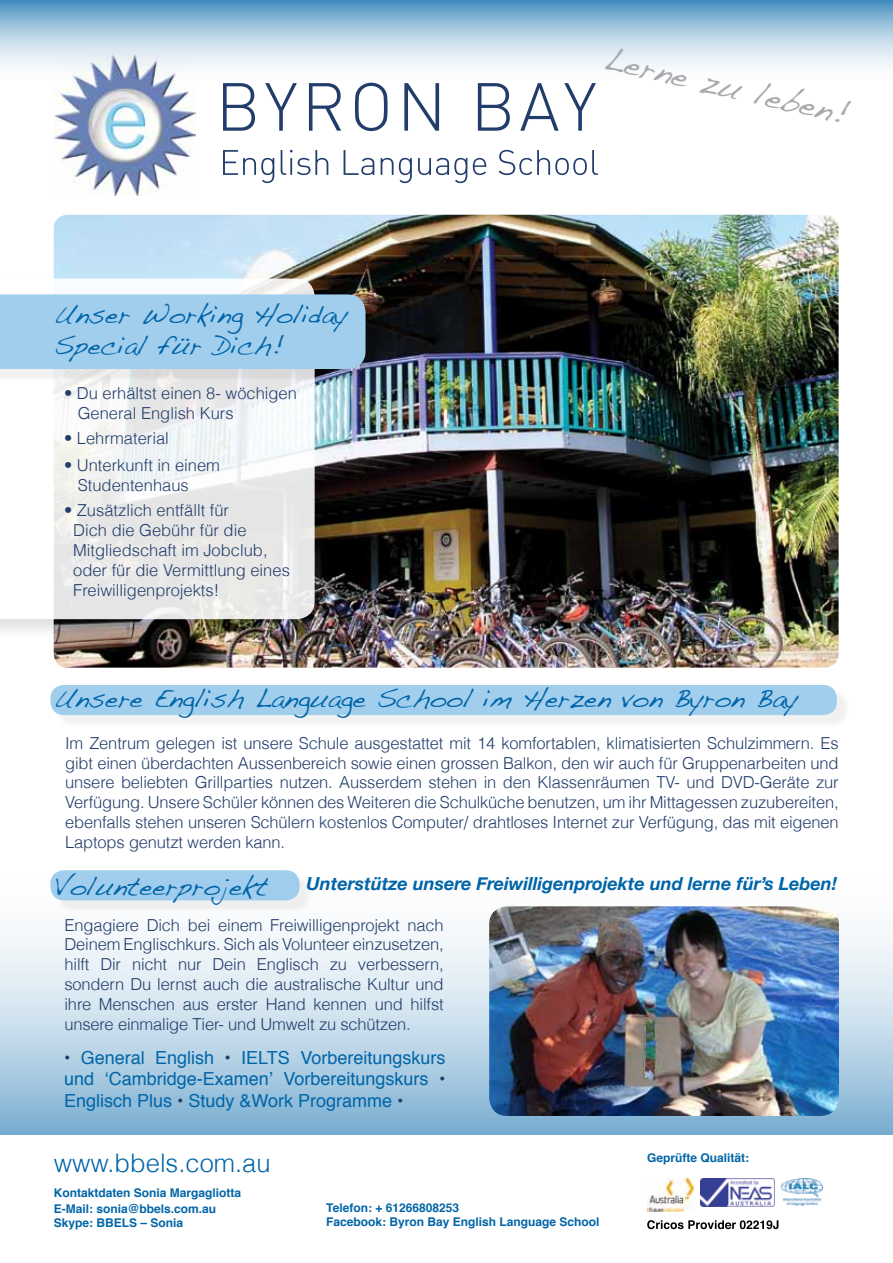
<style>
.page{position:relative;width:893px;height:1263px;background:#fff}
.page>*{position:absolute;margin:0;border:0;box-sizing:border-box;transform-origin:0 0}
.t1{font:33.15px "Handwriting Dakota";color:#a7a9ac}
.t2{font:26.55px/31.8px "Handwriting Dakota";color:#0065a8}
.t3{font:300 25.5px "Helvetica";color:#0065a8}
.t4{font:18px/21.6px "Helvetica";color:#0065a8;text-align:justify}
.t5{font:italic 700 18px "Helvetica Neue";color:#0065a8}
.t6{font:300 16.5px/19.8px "Helvetica";color:#223d6b}
.t7{font:700 12px/14.9px "Helvetica";color:#0065a8}
.s1{color:#223d6b}
</style>
<div class="page">
<div style="left:55px;top:689px;width:796px;height:40px;background:#f2f2f2"></div>
<div style="left:50px;top:685px;width:787px;height:30px;background:#a2ceee;border-radius:13px"></div>
<svg style="left:0;top:870px;width:893px;height:265px"></svg>
<img style="left:489px;top:906px;width:350px;height:210px">
<img style="left:54px;top:215px;width:785px;height:453px">
<img style="left:782px;top:1178px;width:40px;height:27px">
<img style="left:701px;top:1178px;width:74px;height:28px">
<svg style="left:647px;top:1220px;width:131px;height:9px"></svg>
<div style="left:0;top:273px;width:338px;height:369px;background:#000;opacity:.15"></div>
<svg style="left:0;top:279px;width:315px;height:340px"></svg>
<div style="left:0;top:299px;width:379px;height:83px;background:#000;opacity:.06"></div>
<div style="left:0;top:294px;width:366px;height:75px;background:#a2ceee"></div>
<svg style="left:0;top:0;width:893px;height:83px"></svg>
<img style="left:647px;top:1178px;width:47px;height:33px">
<svg style="left:223px;top:83px;width:373px;height:48px"></svg>
<svg style="left:223px;top:150px;width:375px;height:33px"></svg>
<img style="left:54px;top:54px;width:141px;height:141px">
<h2 class="t2" style="left:54px;top:297px;width:295px">Unser Working Holiday<br>Special für Dich!</h2>
<p class="t6" style="left:78px;top:383px;width:221px;text-indent:-14px">• Du erhältst einen 8- wöchigen<br>General English Kurs</p>
<p class="t6" style="left:64px;top:428px;width:106px">• Lehrmaterial</p>
<p class="t6" style="left:78px;top:455px;width:144px;text-indent:-14px">• Unterkunft in einem<br>Studentenhaus</p>
<p class="t6" style="left:73px;top:500px;width:218px;text-indent:-9px">• Zusätzlich entfällt für<br>Dich die Gebühr für die<br>Mitgliedschaft im Jobclub, oder für die Vermittlung eines<br>Freiwilligenprojekts!</p>
<h1 class="t1" style="left:609px;top:38px;width:251px;rotate:13deg">Lerne zu leben!</h1>
<h2 class="t2" style="left:54px;top:682px;width:745px">Unsere English Language School im Herzen von Byron Bay</h2>
<p class="t6" style="left:65px;top:733px;width:775px;text-align:justify">Im Zentrum gelegen ist unsere Schule ausgestattet mit 14 komfortablen, klimatisierten Schulzimmern. Es gibt einen überdachten Aussenbereich sowie einen grossen Balkon, den wir auch für Gruppenarbeiten und unsere beliebten Grillparties nutzen. Ausserdem stehen in den Klassenräumen TV- und DVD-Geräte zur Verfügung. Unsere Schüler können des Weiteren die Schulküche benutzen, um ihr Mittagessen zuzubereiten, ebenfalls stehen unseren Schülern kostenlos Computer/ drahtloses Internet zur Verfügung, das mit eigenen Laptops genutzt werden kann.</p>
<h2 class="t2" style="left:54px;top:870px;width:216px">Volunteerprojekt</h2>
<p class="t5" style="left:306px;top:872px;width:532px">Unterstütze unsere Freiwilligenprojekte und lerne für’s Leben!</p>
<p class="t6" style="left:64px;top:915px;width:381px;text-align:justify">Engagiere Dich bei einem Freiwilligenprojekt nach Deinem Englischkurs. Sich als Volunteer einzusetzen, hilft Dir nicht nur Dein Englisch zu verbessern, sondern Du lernst auch die australische Kultur und ihre Menschen aus erster Hand kennen und hilfst unsere einmalige Tier- und Umwelt zu schützen.</p>
<p class="t4" style="left:64px;top:1047px;width:383px"><span class="s1">•</span> General English <span class="s1">•</span> IELTS Vorbereitungskurs und ‘Cambridge-Examen’ Vorbereitungskurs <span class="s1">• </span>Englisch Plus <span class="s1">•</span> Study &amp;Work Programme <span class="s1">•</span></p>
<h3 class="t3" style="left:54px;top:1147px;width:218px">www.bbels.com.au</h3>
<p class="t7" style="left:54px;top:1186px;width:189px">Kontaktdaten Sonia Margagliotta<br>E-Mail: sonia@bbels.com.au<br>Skype: BBELS – Sonia</p>
<p class="t7" style="left:326px;top:1200px;width:275px;line-height:14.4px">Telefon: + 61266808253<br>Facebook: Byron Bay English Language School</p>
<p class="t7" style="left:647px;top:1151px;width:104px">Geprüfte Qualität:</p>
</div>
